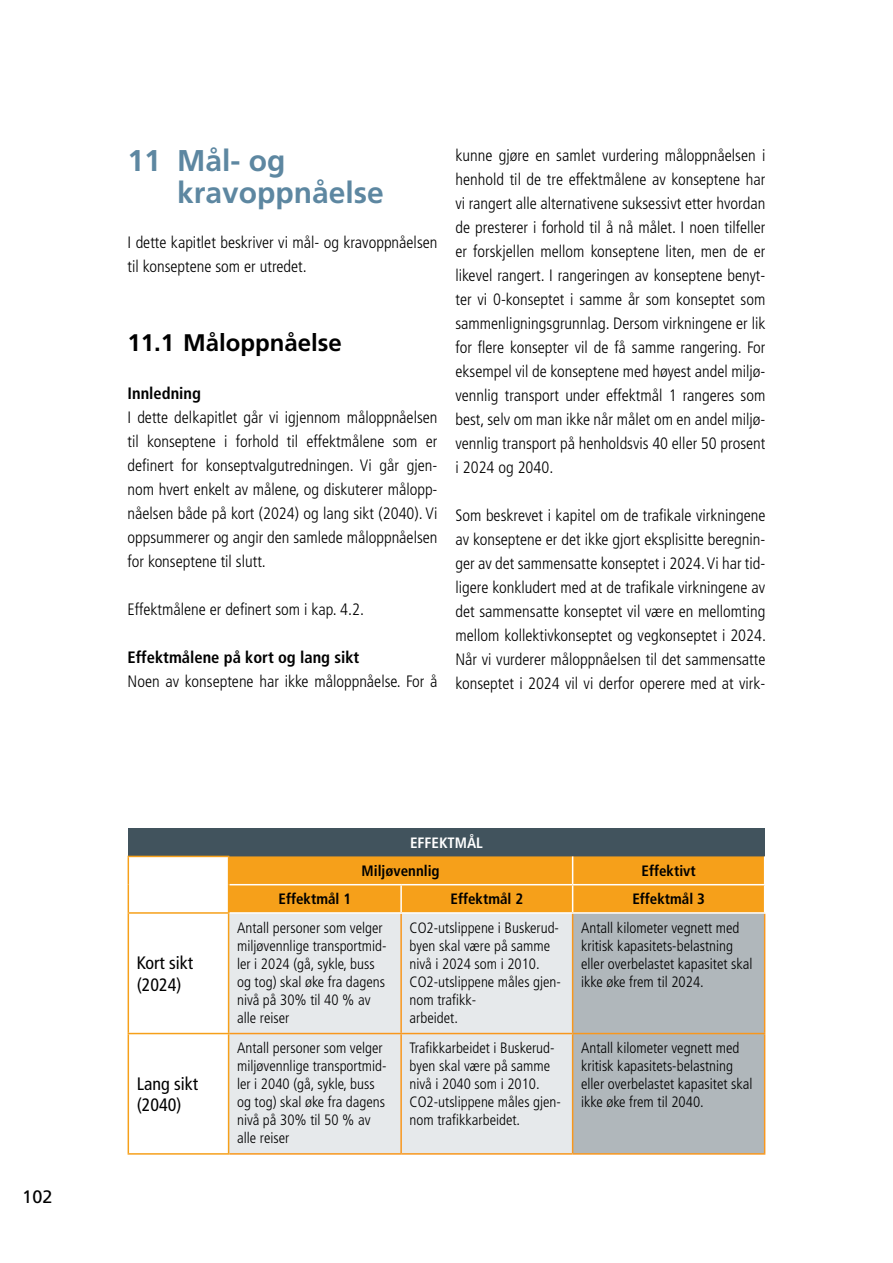
<style>
.page{position:relative;width:893px;height:1263px;background:#fff}
.page>*{position:absolute;margin:0;border:0;box-sizing:border-box;transform-origin:0 0}
.t1{font:700 30px/31.5px "Frutiger LT Std";color:#5d87a1}
.t2{font:700 24px "Frutiger LT Std";color:#000}
.t3{font:condensed 18px/21.6px "Frutiger LT Std";color:#000}
.t4{font:18px "Frutiger LT Std";color:#000}
.t5{font:300 condensed 16.5px/24px "Frutiger LT Std";color:#000;text-align:justify}
.t6{font:700 condensed 16.5px "Frutiger LT Std";color:#000}
.t7{font:300 condensed 15px/18px "Frutiger LT Std";color:#000}
.t8{font:700 condensed 15px "Frutiger LT Std";color:#000}
.t9{font:700 condensed 15px "Frutiger LT Std";color:#fff}
</style>
<div class="page">
<div style="left:128px;top:828px;width:637px;height:28px;background:#41535d"></div>
<div style="left:229px;top:914px;width:343px;height:239px;background:#e6e9eb"></div>
<div style="left:573px;top:914px;width:191px;height:239px;background:#b0b7bb"></div>
<hr style="left:400px;top:914px;width:2px;height:119px;background:#f8971d">
<hr style="left:572px;top:914px;width:1px;height:119px;background:#f8971d">
<hr style="left:764px;top:914px;width:1px;height:119px;background:#f8971d">
<hr style="left:229px;top:1033px;width:172px;height:1px;background:#f8971d">
<hr style="left:401px;top:1033px;width:172px;height:1px;background:#f8971d">
<hr style="left:400px;top:1034px;width:2px;height:119px;background:#f8971d">
<hr style="left:573px;top:1033px;width:192px;height:1px;background:#f8971d">
<hr style="left:572px;top:1034px;width:1px;height:119px;background:#f8971d">
<hr style="left:764px;top:1034px;width:1px;height:119px;background:#f8971d">
<hr style="left:229px;top:1153px;width:172px;height:2px;background:#f8971d">
<hr style="left:401px;top:1153px;width:172px;height:2px;background:#f8971d">
<hr style="left:573px;top:1153px;width:192px;height:2px;background:#f8971d">
<hr style="left:128px;top:1034px;width:1px;height:119px;background:#f6a01a">
<hr style="left:228px;top:1034px;width:1px;height:119px;background:#f6a01a">
<hr style="left:128px;top:1153px;width:101px;height:2px;background:#f6a01a">
<hr style="left:128px;top:914px;width:1px;height:119px;background:#f6a01a">
<hr style="left:228px;top:914px;width:1px;height:119px;background:#f6a01a">
<hr style="left:128px;top:1033px;width:101px;height:1px;background:#f6a01a">
<hr style="left:128px;top:856px;width:101px;height:1px;background:#f6a01a">
<svg style="left:128px;top:857px;width:1px;height:55px"></svg>
<svg style="left:228px;top:856px;width:537px;height:57px;background:#f5a325"></svg>
<hr style="left:128px;top:912px;width:101px;height:2px;background:#f6a01a">
<p class="t4" style="left:22px;top:1186px;width:32px">102</p>
<h1 class="t1" style="left:177px;top:145px;width:208px;text-indent:-50px">11 Mål- og kravoppnåelse</h1>
<p class="t5" style="left:128px;top:230px;width:311px">I dette kapitlet beskriver vi mål- og kravoppnåelsen til konseptene som er utredet.</p>
<h2 class="t2" style="left:128px;top:329px;width:216px">11.1 Måloppnåelse</h2>
<p class="t6" style="left:128px;top:384px;width:75px">Innledning</p>
<p class="t5" style="left:128px;top:406px;width:311px">I dette delkapitlet går vi igjennom måloppnåelsen til konseptene i forhold til effektmålene som er definert for konseptvalgutredningen. Vi går gjen&shy;nom hvert enkelt av målene, og diskuterer målopp&shy;nåelsen både på kort (2024) og lang sikt (2040). Vi oppsummerer og angir den samlede måloppnåelsen for konseptene til slutt.</p>
<p class="t5" style="left:128px;top:598px;width:238px">Effektmålene er definert som i kap. 4.2.</p>
<p class="t6" style="left:128px;top:648px;width:233px">Effektmålene på kort og lang sikt</p>
<p class="t5" style="left:128px;top:670px;width:311px">Noen av konseptene har ikke måloppnåelse. For å</p>
<p class="t5" style="left:455px;top:144px;width:311px">kunne gjøre en samlet vurdering måloppnåelsen i henhold til de tre effektmålene av konseptene har vi rangert alle alternativene suksessivt etter hvordan de presterer i forhold til å nå målet. I noen tilfeller er forskjellen mellom konseptene liten, men de er likevel rangert. I rangeringen av konseptene benyt&shy;ter vi 0-konseptet i samme år som konseptet som sammenligningsgrunnlag. Dersom virkningene er lik for flere konsepter vil de få samme rangering. For eksempel vil de konseptene med høyest andel miljø&shy;vennlig transport under effektmål 1 rangeres som best, selv om man ikke når målet om en andel miljø&shy;vennlig transport på henholdsvis 40 eller 50 prosent i 2024 og 2040.</p>
<p class="t5" style="left:455px;top:504px;width:312px">Som beskrevet i kapitel om de trafikale virkningene av konseptene er det ikke gjort eksplisitte beregnin&shy;ger av det sammensatte konseptet i 2024. Vi har tid&shy;ligere konkludert med at de trafikale virkningene av det sammensatte konseptet vil være en mellomting mellom kollektivkonseptet og vegkonseptet i 2024.<br>Når vi vurderer måloppnåelsen til det sammensatte konseptet i 2024 vil vi derfor operere med at virk-</p>
<p class="t9" style="left:410px;top:834px;width:39px">Effektmå</p>
<p class="t9" style="left:476px;top:834px;width:8px">l</p>
<p class="t8" style="left:362px;top:862px;width:80px">Miljøvennlig</p>
<p class="t8" style="left:642px;top:862px;width:56px">Effektivt</p>
<p class="t3" style="left:137px;top:952px;width:58px">Kort sikt (2024)</p>
<p class="t3" style="left:137px;top:1073px;width:63px">Lang sikt (2040)</p>
<p class="t8" style="left:279px;top:890px;width:74px">Effektmål 1</p>
<p class="t8" style="left:451px;top:890px;width:74px">Effektmål 2</p>
<p class="t8" style="left:632px;top:890px;width:74px">Effektmål 3</p>
<p class="t7" style="left:237px;top:919px;width:151px">Antall personer som velger miljøvennlige transportmid&shy;ler i 2024 (gå, sykle, buss og tog) skal øke fra dagens nivå på 30% til 40 % av alle reiser</p>
<p class="t7" style="left:410px;top:919px;width:153px">CO2-utslippene i Buskerud&shy;byen skal være på samme nivå i 2024 som i 2010.<br>CO2-utslippene måles gjen&shy;nom trafikk-<br>arbeidet.</p>
<p class="t7" style="left:581px;top:919px;width:173px">Antall kilometer vegnett med kritisk kapasitets-belastning eller overbelastet kapasitet skal ikke øke frem til 2024.</p>
<p class="t7" style="left:237px;top:1039px;width:151px">Antall personer som velger miljøvennlige transportmid&shy;ler i 2040 (gå, sykle, buss og tog) skal øke fra dagens nivå på 30% til 50 % av alle reiser</p>
<p class="t7" style="left:410px;top:1039px;width:153px">Trafikkarbeidet i Buskerud&shy;byen skal være på samme nivå i 2040 som i 2010.<br>CO2-utslippene måles gjen&shy;nom trafikkarbeidet.</p>
<p class="t7" style="left:581px;top:1039px;width:173px">Antall kilometer vegnett med kritisk kapasitets-belastning eller overbelastet kapasitet skal ikke øke frem til 2040.</p>
</div>
